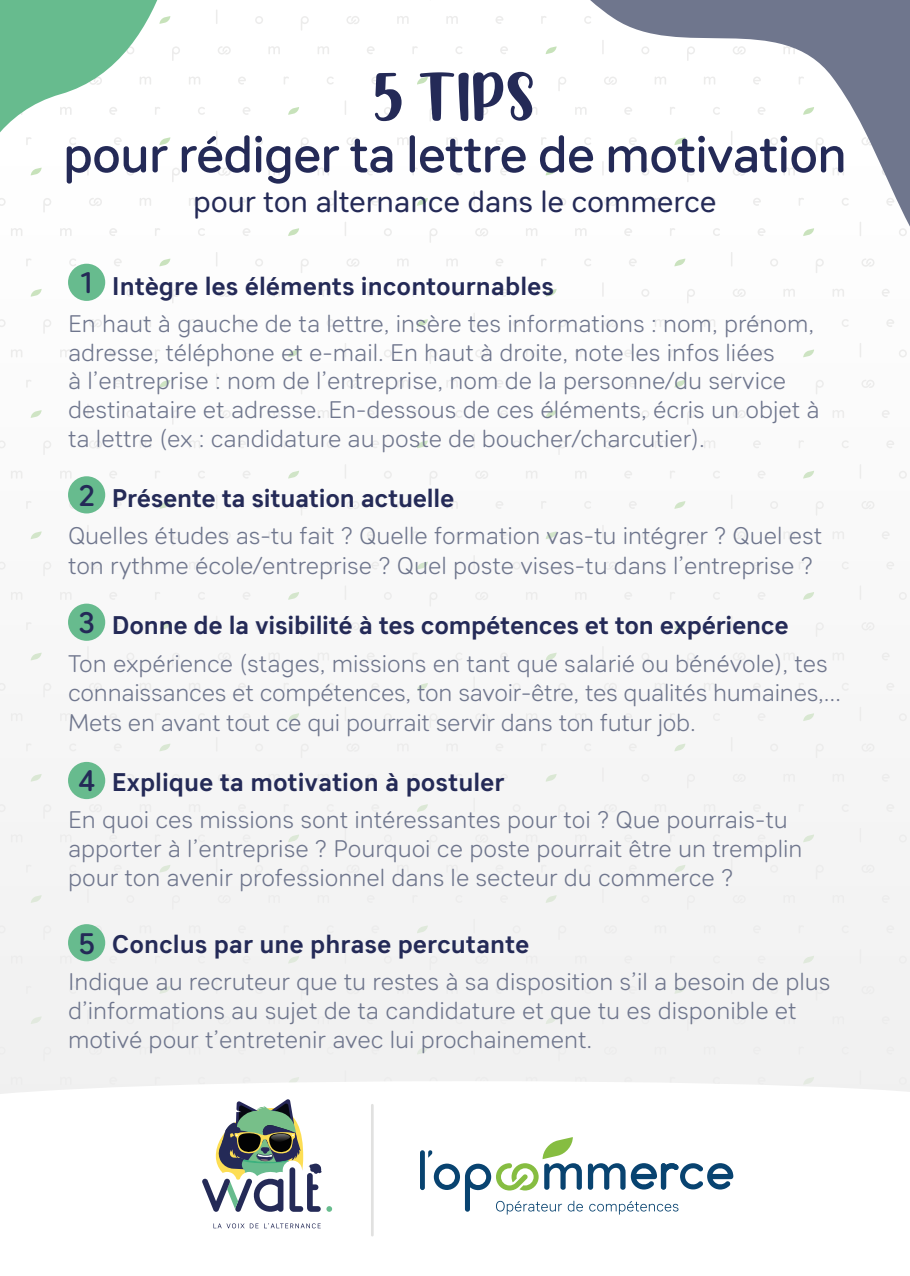
<style>
.page{position:relative;width:910px;height:1276px;background:#fff}
.page>*{position:absolute;margin:0;border:0;box-sizing:border-box;transform-origin:0 0}
.TXT_PUCES{font:69px "Chicken Quiche";color:#242a57}
.TXT_PUCES-2{font:500 51px "Sebino Soft";letter-spacing:-.025em;color:#242a57}
.t1{font:30px "Sebino Soft";letter-spacing:-.01em;color:#242a57}
.t2{font:500 29.7px "Sebino Soft";color:#242a57}
.t3{font:700 25.5px "Sebino";letter-spacing:-.005em;color:#242a57}
.t4{font:300 24px/28.8px "Sebino Soft";color:#6f768d}
</style>
<div class="page">
<div style="left:0;top:91px;width:910px;height:1185px;background:#f8f8f8"></div>
<svg style="left:590px;top:0;width:320px;height:227px"></svg>
<svg style="left:420px;top:1137px;width:313px;height:77px"></svg>
<hr style="left:387px;top:1129px;width:3px;height:77px;background:#fff">
<svg style="left:202px;top:1099px;width:130px;height:130px"></svg>
<img style="left:271px;top:1134px;width:20px;height:8px">
<hr style="left:371px;top:1105px;width:3px;height:130px;background:#e1e1e0">
<div style="left:68px;top:264px;width:37px;height:37px;background:#67bb8e;border-radius:50%"></div>
<div style="left:68px;top:476px;width:37px;height:37px;background:#67bb8e;border-radius:50%"></div>
<div style="left:68px;top:603px;width:37px;height:38px;background:#67bb8e;border-radius:50%"></div>
<div style="left:68px;top:762px;width:37px;height:37px;background:#67bb8e;border-radius:50%"></div>
<div style="left:68px;top:924px;width:37px;height:37px;background:#67bb8e;border-radius:50%"></div>
<svg style="left:0;top:0;width:180px;height:293px"></svg>
<p class="TXT_PUCES" style="left:373px;top:59px;width:166px">5 tips</p>
<p class="TXT_PUCES-2" style="left:63px;top:126px;width:786px">pour rédiger ta lettre de motivation</p>
<p class="t1" style="left:193px;top:185px;width:525px">pour ton alternance dans le commerce</p>
<p class="t2" style="left:80px;top:266px;width:15px">1</p>
<p class="t3" style="left:112px;top:272px;width:444px">Intègre les éléments incontournables</p>
<p class="t4" style="left:68px;top:309px;width:753px">En haut à gauche de ta lettre, insère tes informations : nom, prénom, adresse, téléphone et e-mail. En haut à droite, note les infos liées<br>à l’entreprise : nom de l’entreprise, nom de la personne/du service destinataire et adresse. En-dessous de ces éléments, écris un objet à ta lettre (ex : candidature au poste de boucher/charcutier).</p>
<p class="t2" style="left:78px;top:479px;width:19px">2</p>
<p class="t3" style="left:112px;top:484px;width:344px">Présente ta situation actuelle</p>
<p class="t4" style="left:68px;top:521px;width:756px;line-height:30px">Quelles études as-tu fait ? Quelle formation vas-tu intégrer ? Quel est ton rythme école/entreprise ? Quel poste vises-tu dans l’entreprise ?</p>
<p class="t2" style="left:78px;top:606px;width:18px">3</p>
<p class="t3" style="left:112px;top:611px;width:678px">Donne de la visibilité à tes compétences et ton expérience</p>
<p class="t4" style="left:68px;top:649px;width:774px">Ton expérience (stages, missions en tant que salarié ou bénévole), tes connaissances et compétences, ton savoir-être, tes qualités humaines,…<br>Mets en avant tout ce qui pourrait servir dans ton futur job.</p>
<p class="t2" style="left:78px;top:764px;width:19px">4</p>
<p class="t3" style="left:112px;top:768px;width:394px">Explique ta motivation à postuler</p>
<p class="t4" style="left:68px;top:805px;width:736px">En quoi ces missions sont intéressantes pour toi ? Que pourrais-tu apporter à l’entreprise ? Pourquoi ce poste pourrait être un tremplin pour ton avenir professionnel dans le secteur du commerce ?</p>
<p class="t2" style="left:78px;top:927px;width:18px">5</p>
<p class="t3" style="left:112px;top:930px;width:419px">Conclus par une phrase percutante</p>
<p class="t4" style="left:68px;top:967px;width:764px">Indique au recruteur que tu restes à sa disposition s’il a besoin de plus d’informations au sujet de ta candidature et que tu es disponible et motivé pour t’entretenir avec lui prochainement.</p>
</div>
